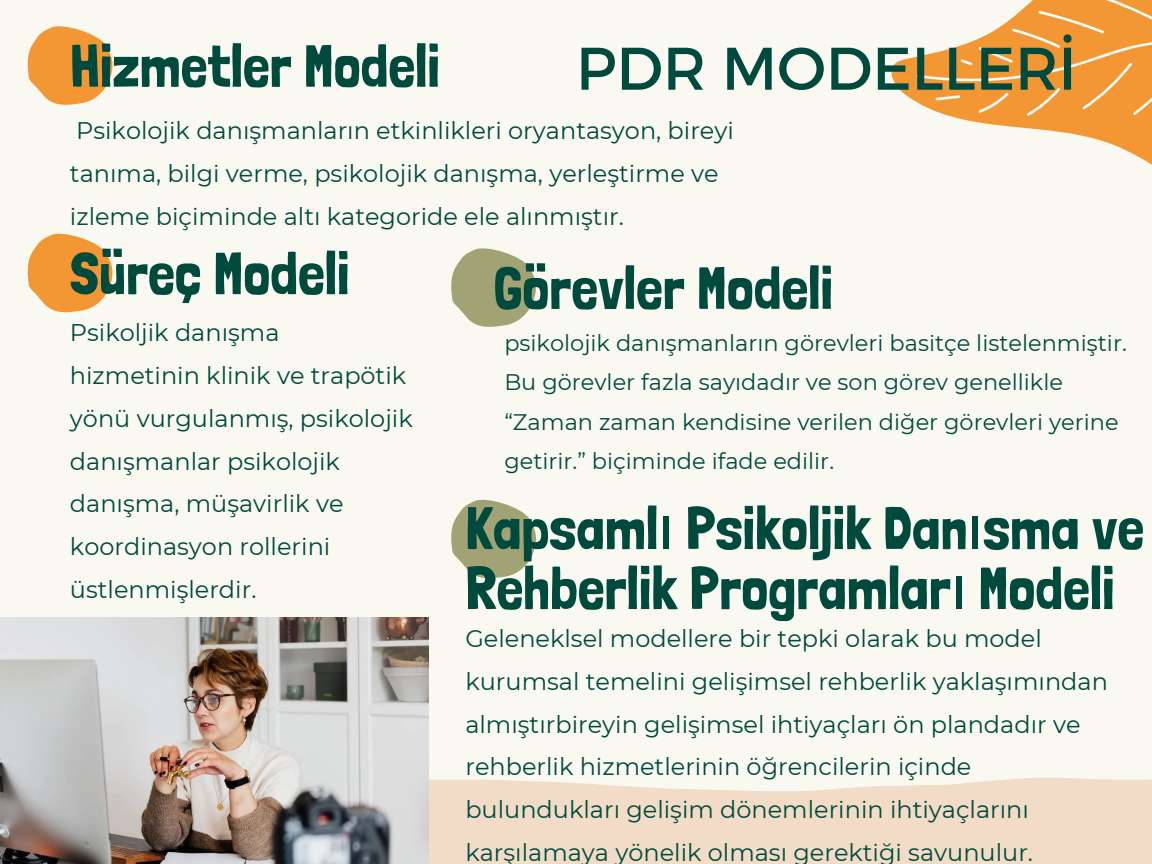
<style>
.page{position:relative;width:1152px;height:864px;background:#f9f9f1}
.page>*{position:absolute;margin:0;border:0;box-sizing:border-box;transform-origin:0 0}
.t1{font:60px/60px "Londrina Solid";color:#004a3d}
.t2{font:60px "Montserrat";color:#004a3d}
.t3{font:24px/42.8px "Montserrat";color:#004a3d}
.t4{font:22.5px/39.3px "Montserrat";color:#004a3d}
.s1{font-family:"Noto Sans"}
</style>
<div class="page">
<svg style="left:27px;top:26px;width:86px;height:79px"></svg>
<svg style="left:641px;top:778px;width:511px;height:86px;background:#f2deca"></svg>
<div style="left:1110px;top:819px;width:42px;height:45px;background:#f2dcc7"></div>
<div style="left:844px;top:856px;width:255px;height:8px;background:#f2dcc7"></div>
<svg style="left:451px;top:248px;width:85px;height:79px"></svg>
<svg style="left:428px;top:641px;width:213px;height:223px"></svg>
<svg style="left:891px;top:57px;width:261px;height:108px"></svg>
<svg style="left:916px;top:0;width:236px;height:116px"></svg>
<svg style="left:27px;top:233px;width:86px;height:80px"></svg>
<svg style="left:451px;top:499px;width:85px;height:80px"></svg>
<img style="left:0;top:618px;width:428px;height:246px">
<h1 class="t1" style="left:70px;top:36px;width:371px">Hizmetler Modeli</h1>
<h1 class="t2" style="left:576px;top:29px;width:502px">PDR MODELLERİ</h1>
<p class="t3" style="left:70px;top:110px;width:661px">Psi koloji k danışmanların etki nli kleri oryantasyon, bi reyi tanıma, bi lgi verme, psi koloji k danışma, yerleşti rme ve izleme biçi mi nde altı kategoride ele alınmıştır.</p>
<h1 class="t1" style="left:70px;top:243px;width:281px">Süreç Modeli</h1>
<p class="t3" style="left:70px;top:311px;width:344px">Psi kolji k danışma hizmetinin klinik ve trapötik yönü vurgulanmış, psi koloji k danışmanlar psi koloji k danışma, müşavi rli k ve koordi nasyon rolleri ni üstlenmişlerdi r.</p>
<h1 class="t1" style="left:493px;top:258px;width:341px">Görevler Modeli</h1>
<p class="t4" style="left:504px;top:323px;width:624px">psi koloji k danışmanların görevleri basitçe listelenmişti r.<br>Bu görevler fazla sayıdadır ve son görev genelli kle “Zaman zaman kendisi ne veri len diğer görevleri yeri ne geti ri r.” biçi mi nde ifade edi li r.</p>
<h1 class="t1" style="left:465px;top:498px;width:680px">Kapsaml<span class="s1">ı</span> Psikoljik Dan<span class="s1">ı</span>sma ve<br>Rehberlik Programlar<span class="s1">ı</span> Modeli</h1>
<p class="t3" style="left:465px;top:617px;width:644px">Geleneklsel modellere bi r tepki olarak bu model kurumsal temeli ni gelişi msel rehberli k yaklaşımından almıştırbi reyi n gelişi msel i htiyaçları ön plandadır ve rehberli k hizmetleri ni n öğrenci leri n içi nde bulundukları gelişi m dönemleri ni n i htiyaçlarını karşılamaya yöneli k olması gerektiği savunulur.</p>
</div>
